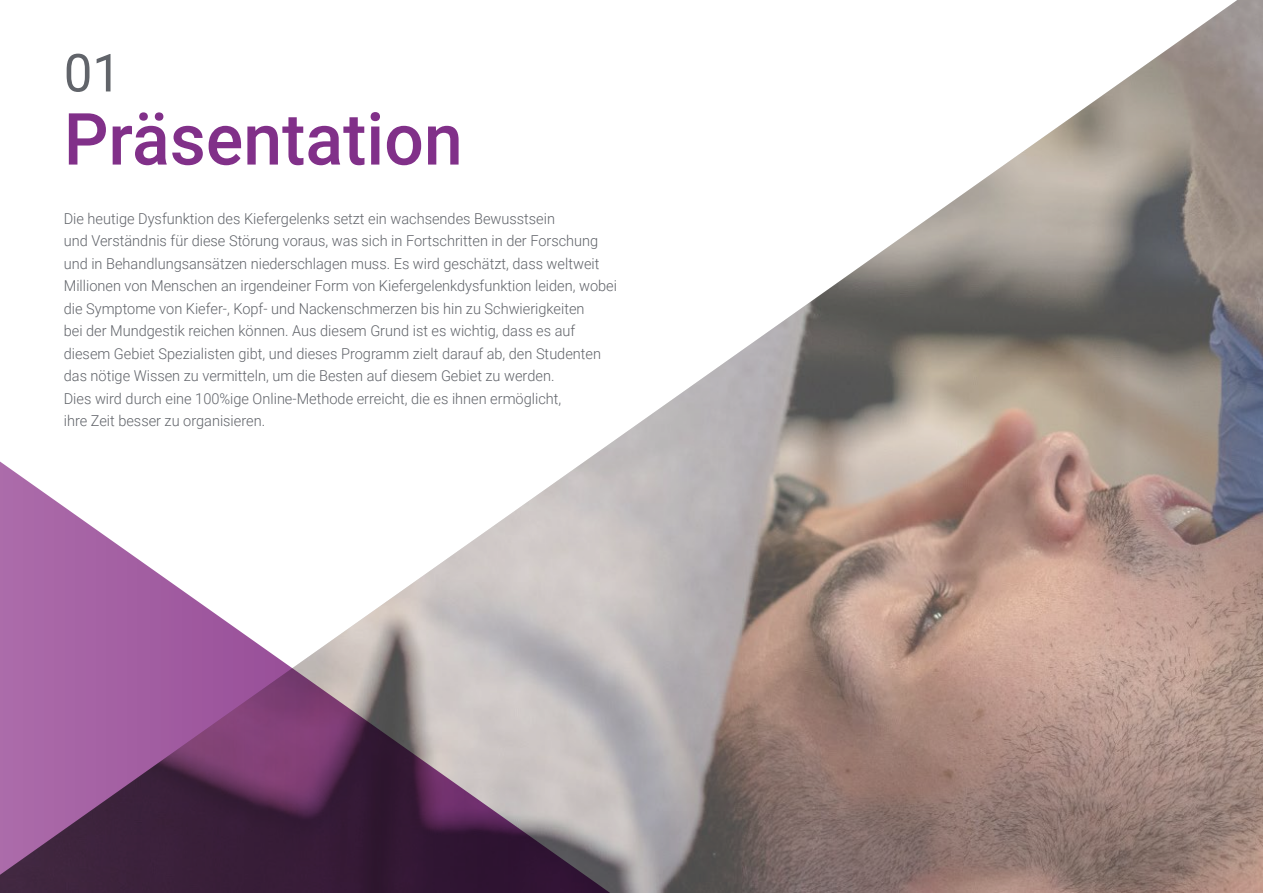
<style>
.page{position:relative;width:1263px;height:893px;background:#fff}
.page>*{position:absolute;margin:0;border:0;box-sizing:border-box;transform-origin:0 0}
.t1{font:500 72px "Roboto";color:#813089}
.t2{font:52.5px "Roboto";color:#61646a}
.t3{font:300 15px/22.5px "Roboto";color:#61646a}
</style>
<div class="page">
<img style="left:607px;top:0;width:656px;height:893px">
<svg style="left:0;top:446px;width:640px;height:447px"></svg>
<h2 class="t2" style="left:64px;top:36px;width:59px">01</h2>
<h1 class="t1" style="left:64px;top:89px;width:400px">Präsentation</h1>
<p class="t3" style="left:64px;top:207px;width:555px">Die heutige Dysfunktion des Kiefergelenks setzt ein wachsendes Bewusstsein<br>und Verständnis für diese Störung voraus, was sich in Fortschritten in der Forschung und in Behandlungsansätzen niederschlagen muss. Es wird geschätzt, dass weltweit Millionen von Menschen an irgendeiner Form von Kiefergelenkdysfunktion leiden, wobei die Symptome von Kiefer-, Kopf- und Nackenschmerzen bis hin zu Schwierigkeiten<br>bei der Mundgestik reichen können. Aus diesem Grund ist es wichtig, dass es auf diesem Gebiet Spezialisten gibt, und dieses Programm zielt darauf ab, den Studenten das nötige Wissen zu vermitteln, um die Besten auf diesem Gebiet zu werden.<br>Dies wird durch eine 100%ige Online-Methode erreicht, die es ihnen ermöglicht,<br>ihre Zeit besser zu organisieren.</p>
</div>
